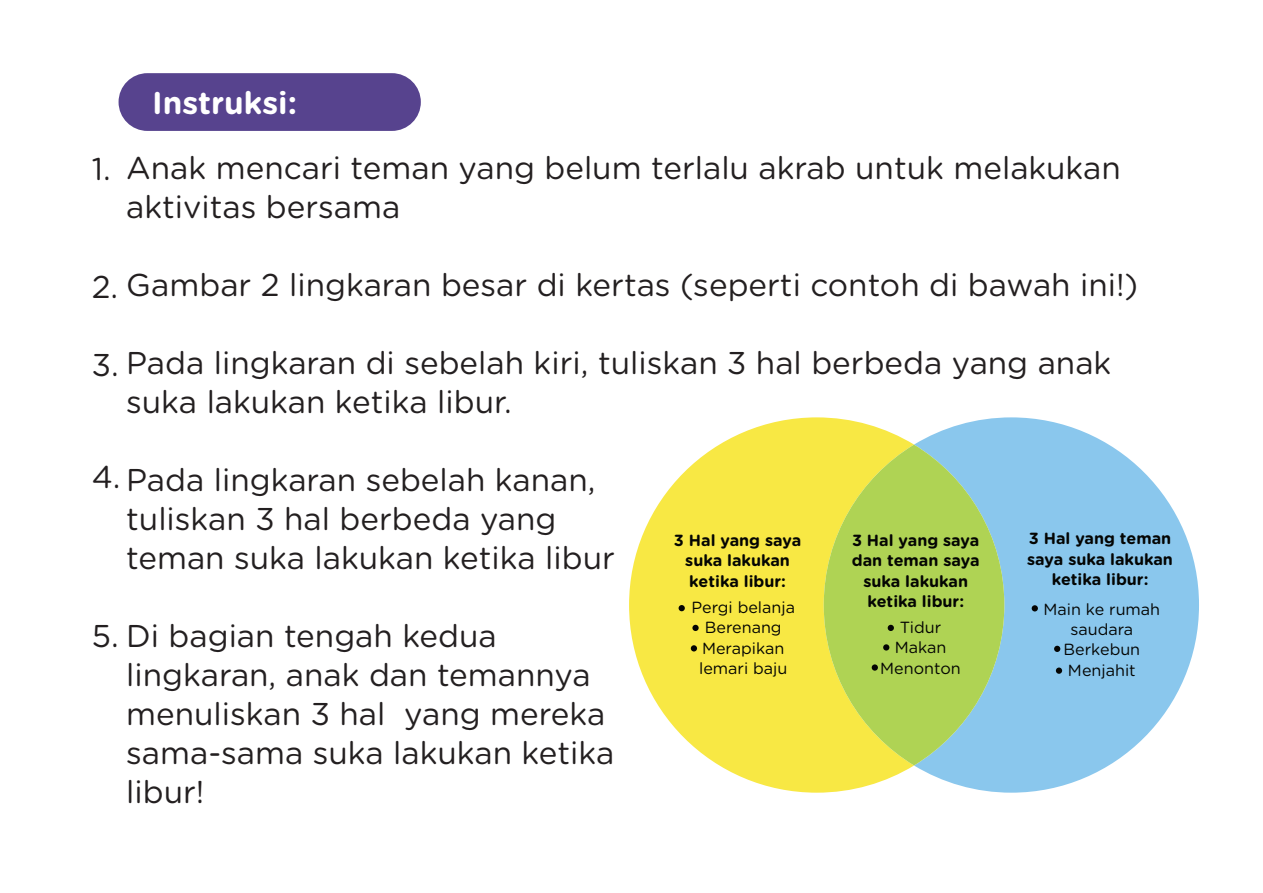
<style>
.page{position:relative;width:1263px;height:893px;background:#fff}
.page>*{position:absolute;margin:0;border:0;box-sizing:border-box;transform-origin:0 0}
.t1{font:31.5px/39px "Gotham Rounded";color:#231f20}
.t2{font:700 31.5px "Gotham Rounded";color:#fff}
.t3{font:700 16.2px/20.4px "Gotham Rounded";color:#040503;text-align:center}
.t4{font:16.2px/20.4px "Gotham Rounded";color:#040503;text-align:center}
</style>
<div class="page">
<div style="left:119px;top:73px;width:302px;height:58px;background:#57438e;border-radius:29px"></div>
<svg style="left:629px;top:417px;width:285px;height:376px;fill:#f8e844"></svg>
<svg style="left:914px;top:417px;width:285px;height:376px;fill:#8ac7ed"></svg>
<div style="left:824px;top:445px;width:180px;height:320px;background:#afd354;border-radius:50%"></div>
<svg style="left:679px;top:605px;width:6px;height:6px"></svg>
<div style="left:692px;top:625px;width:7px;height:6px;background:#040503;border-radius:50%"></div>
<svg style="left:691px;top:645px;width:6px;height:6px"></svg>
<svg style="left:888px;top:625px;width:6px;height:6px"></svg>
<svg style="left:1032px;top:605px;width:6px;height:6px"></svg>
<svg style="left:1054px;top:646px;width:6px;height:6px"></svg>
<div style="left:1056px;top:667px;width:6px;height:7px;background:#040503;border-radius:50%"></div>
<div style="left:883px;top:644px;width:6px;height:7px;background:#040503;border-radius:50%"></div>
<div style="left:872px;top:664px;width:6px;height:7px;background:#040503;border-radius:50%"></div>
<p class="t1" style="left:92px;top:148px;width:20px">1.</p>
<p class="t2" style="left:152px;top:79px;width:146px">Instruksi:</p>
<p class="t1" style="left:126px;top:147px;width:996px">Anak mencari teman yang belum terlalu akrab untuk melakukan aktivitas bersama</p>
<p class="t1" style="left:92px;top:264px;width:1048px">2. Gambar 2 lingkaran besar di kertas (seperti contoh di bawah ini!)</p>
<p class="t1" style="left:126px;top:342px;width:987px;text-indent:-34px">3. Pada lingkaran di sebelah kiri, tuliskan 3 hal berbeda yang anak suka lakukan ketika libur.</p>
<p class="t1" style="left:92px;top:456px;width:30px">4.</p>
<p class="t1" style="left:126px;top:459px;width:490px">Pada lingkaran sebelah kanan, tuliskan 3 hal berbeda yang teman suka lakukan ketika libur</p>
<p class="t1" style="left:126px;top:615px;width:490px;text-indent:-34px">5. Di bagian tengah kedua lingkaran, anak dan temannya menuliskan 3 hal yang mereka sama-sama suka lakukan ketika libur!</p>
<p class="t3" style="left:674px;top:529px;width:129px">3 Hal yang saya suka lakukan ketika libur:</p>
<p class="t4" style="left:691px;top:596px;width:105px">Pergi belanja<br>Berenang<br>Merapikan lemari baju</p>
<p class="t3" style="left:852px;top:529px;width:129px">3 Hal yang saya dan teman saya suka lakukan ketika libur:</p>
<p class="t4" style="left:880px;top:616px;width:82px">Tidur<br>Makan<br>Menonton</p>
<p class="t3" style="left:1027px;top:528px;width:147px">3 Hal yang teman saya suka lakukan ketika libur:</p>
<p class="t4" style="left:1043px;top:598px;width:118px">Main ke rumah saudara<br>Berkebun<br>Menjahit</p>
</div>
